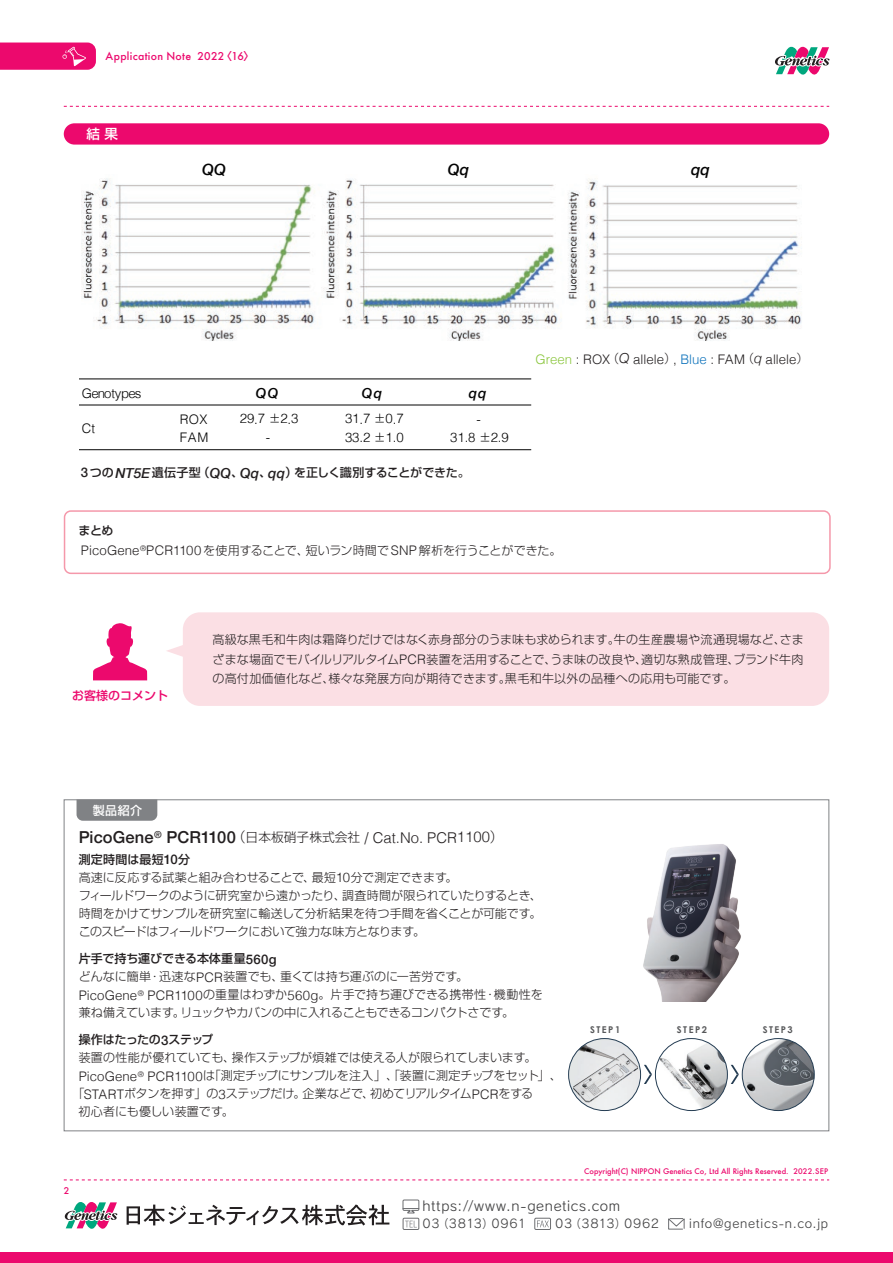
<style>
.page{position:relative;width:893px;height:1263px;background:#fff}
.page>*{position:absolute;margin:0;border:0;box-sizing:border-box;transform-origin:0 0}
.t1{font:500 16.5px "Helvetica Neue";letter-spacing:.005em;color:#231f20}
.t2{font:italic 500 15.45px "Helvetica Neue";color:#030303}
.t3{font:italic 500 13.8px "Helvetica Neue";color:#030303}
.t4{font:13.5px "Rodin CID M";letter-spacing:.055em;color:#3e3e3f}
.t5{font:500 13.5px "Shin Go Pro";color:#fff}
.t6{font:300 13.2px "Helvetica";letter-spacing:-.01em;color:#030303}
.t7{font:300 13.2px "Helvetica";color:#231f20}
.t8{font:300 13.2px "Helvetica";letter-spacing:-.05em;color:#030303}
.t9{font:300 12px/18px "Shin Go Pro";color:#231f20}
.t10{font:12px "Rodin CID M";letter-spacing:.06em;color:#3e3e3f}
.t11{font:500 12px "Shin Go Pro";letter-spacing:-.02em;color:#231f20}
.t12{font:500 12px "Shin Go Pro";color:#ec096d}
.t13{font:500 12px "Shin Go Pro";color:#fff}
.t14{font:500 10.5px "Futura";letter-spacing:.025em;color:#ec096d}
.t15{font:700 9.3px "Century Gothic";letter-spacing:.16em;color:#57585a}
.t16{font:500 9px "Futura";color:#ec096d}
.t17{font:500 7.5px "Futura";color:#ec096d}
.s1{font-family:"Shin Go Pro"}
.s2{color:#8bc63e}
.s3{font-family:"Shin Go Pro";font-size:12px}
.s4{font-family:"Helvetica Neue";font-style:italic;font-size:13.8px}
.s5{color:#1074bc}
.s6{font-family:"Helvetica Neue";font-size:13.2px}
.s7{font-family:"Helvetica";font-size:13.2px}
.s8{font-weight:500}
.s9{font-family:"Helvetica Neue";font-weight:500;font-size:13.2px}
.s10{font-family:"Shin Go Pro";font-weight:300;font-size:13.5px}
.s11{font-family:"Shin Go Pro";font-weight:300;font-size:12.75px}
.s12{font-family:"Helvetica";font-weight:300;font-size:14.85px}
</style>
<div class="page">
<svg style="left:64px;top:1179px;width:765px;height:1px"></svg>
<svg style="left:64px;top:106px;width:765px;height:1px"></svg>
<svg style="left:0;top:43px;width:96px;height:27px"></svg>
<div style="left:0;top:1252px;width:893px;height:11px;background:#ec096d"></div>
<svg style="left:402px;top:1199px;width:17px;height:14px"></svg>
<svg style="left:668px;top:1218px;width:17px;height:12px"></svg>
<div style="left:403px;top:1218px;width:16px;height:12px;border:1px solid #6c6d70"></div>
<div style="left:534px;top:1218px;width:17px;height:12px;border:1px solid #6c6d70"></div>
<svg style="left:405px;top:1221px;width:12px;height:6px"></svg>
<svg style="left:537px;top:1220px;width:12px;height:7px"></svg>
<svg style="left:64px;top:1202px;width:54px;height:27px"></svg>
<svg style="left:127px;top:1204px;width:262px;height:21px"></svg>
<svg style="left:775px;top:46px;width:55px;height:29px"></svg>
<div style="left:64px;top:123px;width:765px;height:22px;background:#ec096d;border-radius:11px"></div>
<div style="left:183px;top:612px;width:646px;height:94px;background:#fbdfe4;border-radius:17px"></div>
<svg style="left:166px;top:645px;width:17px;height:12px"></svg>
<svg style="left:93px;top:623px;width:54px;height:57px"></svg>
<div style="left:64px;top:510px;width:767px;height:64px;border:2px solid #f598aa;border-radius:6px"></div>
<img style="left:81px;top:178px;width:721px;height:163px">
<hr style="left:79px;top:378px;width:452px;height:1px;background:#030303">
<hr style="left:79px;top:405px;width:452px;height:1px;background:#030303">
<hr style="left:79px;top:449px;width:452px;height:1px;background:#030303">
<div style="left:77px;top:801px;width:80px;height:20px;background:#808285"></div>
<svg style="left:731px;top:1065px;width:8px;height:19px"></svg>
<svg style="left:644px;top:1065px;width:8px;height:19px"></svg>
<img style="left:569px;top:1038px;width:72px;height:72px;border-radius:36px">
<div style="left:568px;top:1038px;width:73px;height:73px;border:1px solid #253d53;border-radius:50%"></div>
<img style="left:655px;top:1038px;width:72px;height:72px;border-radius:36px">
<div style="left:655px;top:1038px;width:73px;height:73px;border:1px solid #253d53;border-radius:50%"></div>
<img style="left:742px;top:1038px;width:72px;height:72px;border-radius:36px">
<div style="left:742px;top:1038px;width:73px;height:73px;border:1px solid #253d53;border-radius:50%"></div>
<img style="left:643px;top:844px;width:98px;height:158px">
<p class="t14" style="left:106px;top:49px;width:150px">Application Note 2022<span class="s1">〈</span>16<span class="s1">〉</span></p>
<p class="t5" style="left:87px;top:123px;width:33px">結 果</p>
<p class="t2" style="left:202px;top:156px;width:25px">QQ</p>
<p class="t2" style="left:448px;top:156px;width:23px">Qq</p>
<p class="t2" style="left:691px;top:156px;width:20px">qq</p>
<p class="t7" style="left:535px;top:348px;width:275px"><span class="s2">Green</span> : ROX<span class="s3">（</span><span class="s4">Q</span> allele<span class="s3">）</span>, <span class="s5">Blue</span> : FAM<span class="s3">（</span><span class="s4">q</span> allele<span class="s3">）</span></p>
<p class="t8" style="left:82px;top:382px;width:61px">Genotypes</p>
<p class="t3" style="left:256px;top:381px;width:24px">QQ</p>
<p class="t3" style="left:362px;top:381px;width:22px">Qq</p>
<p class="t3" style="left:469px;top:381px;width:19px">qq</p>
<p class="t6" style="left:180px;top:408px;width:29px">ROX</p>
<p class="t6" style="left:240px;top:407px;width:60px">29.7 <span class="s3">±</span>2.3</p>
<p class="t6" style="left:345px;top:407px;width:60px">31.7 <span class="s3">±</span>0.7</p>
<p class="t6" style="left:476px;top:408px;width:6px">-</p>
<p class="t6" style="left:180px;top:426px;width:30px">FAM</p>
<p class="t6" style="left:266px;top:426px;width:6px">-</p>
<p class="t6" style="left:345px;top:426px;width:60px">33.2 <span class="s3">±</span>1.0</p>
<p class="t6" style="left:450px;top:426px;width:60px">31.8 <span class="s3">±</span>2.9</p>
<p class="t6" style="left:82px;top:417px;width:15px">Ct</p>
<p class="t11" style="left:81px;top:463px;width:390px"><span class="s6">3</span>つの<span class="s4">NT5E</span>遺伝子型（<span class="s4">QQ</span>、<span class="s4">Qq</span>、<span class="s4">qq</span>）を正しく識別することができた。</p>
<p class="t11" style="left:79px;top:520px;width:37px">まとめ</p>
<p class="t9" style="left:81px;top:540px;width:482px"><span class="s7">PicoGene</span><sup>®</sup><span class="s7">PCR1100</span>を使用することで、短いラン時間で<span class="s7">SNP</span> 解析を行うことができた。</p>
<p class="t12" style="left:72px;top:685px;width:97px">お客様のコメント</p>
<p class="t9" style="left:213px;top:628px;width:593px;line-height:19.5px;text-align:justify">高級な黒毛和牛肉は霜降りだけではなく赤身部分のうま味も求められます。牛の生産農場や流通現場など、さまざまな場面でモバイルリアルタイム<span class="s7">PCR</span>装置を活用することで、うま味の改良や、適切な熟成管理、ブランド牛肉の高付加価値化など、様々な発展方向が期待できます。黒毛和牛以外の品種への応用も可能です。</p>
<p class="t13" style="left:93px;top:801px;width:51px">製品紹介</p>
<p class="t9" style="left:79px;top:849px;width:465px"><span class="s8">測定時間は最短</span><span class="s9">10</span><span class="s8">分<br></span>高速に反応する試薬と組み合わせることで、最短<span class="s7">10</span>分で測定できます。<br>フィールドワークのように研究室から遠かったり、調査時間が限られていたりするとき、時間をかけてサンプルを研究室に輸送して分析結果を待つ手間を省くことが可能です。このスピードはフィールドワークにおいて強力な味方となります。</p>
<p class="t9" style="left:79px;top:948px;width:466px"><span class="s8">片手で持ち運びできる本体重量</span><span class="s9">560g<br></span>どんなに簡単・迅速な<span class="s7">PCR</span>装置でも、重くては持ち運ぶのに一苦労です。<br><span class="s7">PicoGene</span><sup>®</sup> <span class="s7">PCR1100</span>の重量はわずか<span class="s7">560g</span>｡片手で持ち運びできる携帯性・機動性を兼ね備えています。リュックやカバンの中に入れることもできるコンパクトさです。</p>
<p class="t9" style="left:79px;top:1029px;width:485px"><span class="s8">操作はたったの</span><span class="s9">3</span><span class="s8">ステップ<br></span>装置の性能が優れていても、操作ステップが煩雑では使える人が限られてしまいます。<span class="s7">PicoGene</span><sup>®</sup> <span class="s7">PCR1100</span>は｢測定チップにサンプルを注入｣、｢装置に測定チップをセット｣、｢<span class="s7">START</span>ボタンを押す｣の<span class="s7">3</span>ステップだけ。企業などで、初めてリアルタイム<span class="s7">PCR</span>をする<br>初心者にも優しい装置です。</p>
<h1 class="t1" style="left:79px;top:824px;width:426px">PicoGene<sup>®</sup> PCR1100<span class="s10">（</span><span class="s11">日本板硝子株式会社</span> <span class="s12">/ Cat.No. PCR1100</span><span class="s10">）</span></h1>
<p class="t15" style="left:590px;top:1024px;width:32px">STEP1</p>
<p class="t15" style="left:677px;top:1024px;width:32px">STEP2</p>
<p class="t15" style="left:763px;top:1024px;width:32px">STEP3</p>
<p class="t16" style="left:64px;top:1185px;width:7px">2</p>
<p class="t17" style="left:584px;top:1166px;width:245px">Copyright(C) NIPPON Genetics Co, Ltd All Rights Reserved. 2022.SEP</p>
<p class="t4" style="left:423px;top:1197px;width:199px">https://www.n-genetics.com</p>
<p class="t10" style="left:423px;top:1216px;width:105px">03（3813）0961</p>
<p class="t10" style="left:555px;top:1216px;width:106px">03（3813）0962</p>
<p class="t10" style="left:689px;top:1216px;width:140px">info@genetics-n.co.jp</p>
</div>
